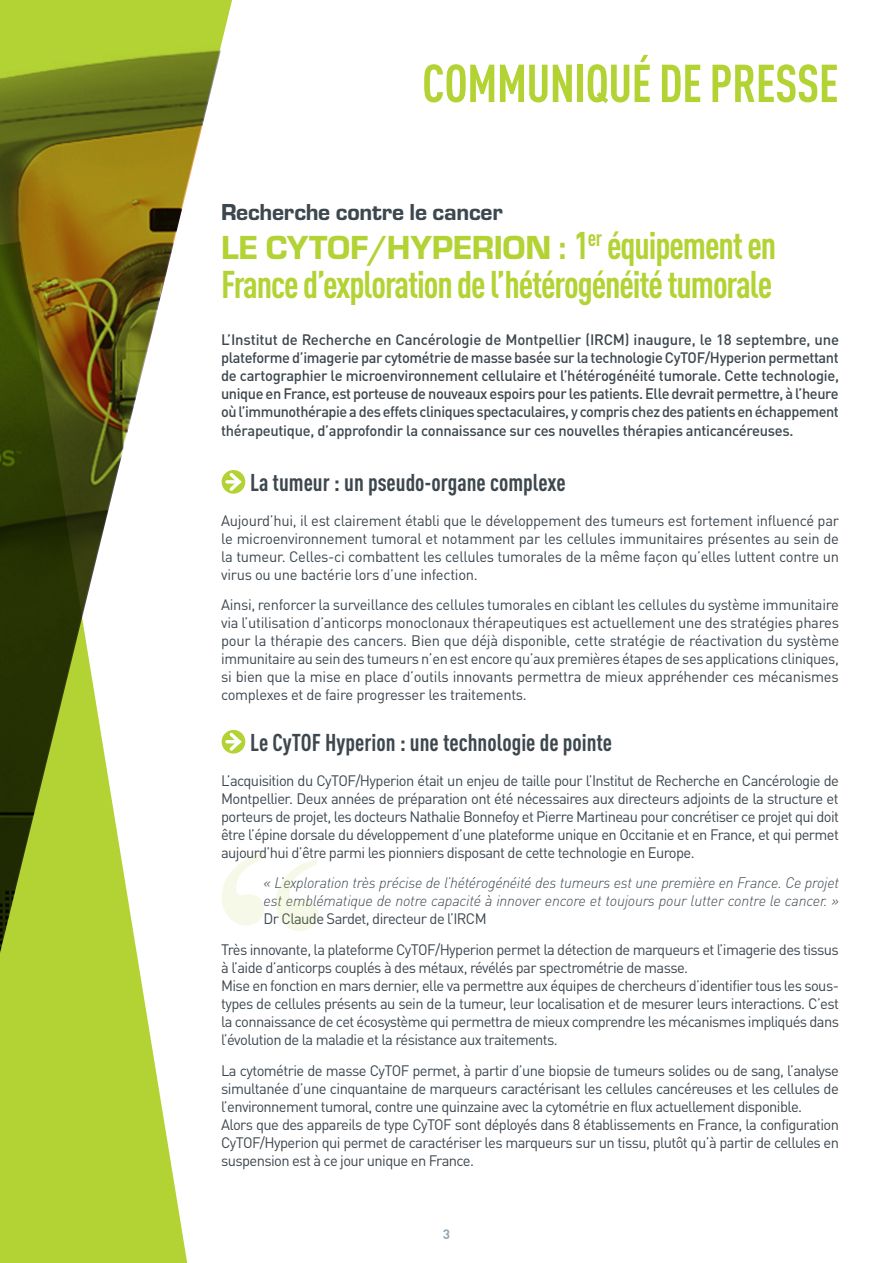
<style>
.page{position:relative;width:893px;height:1263px;background:#fff}
.page>*{position:absolute;margin:0;border:0;box-sizing:border-box;transform-origin:0 0}
.t1{font:700 condensed 52.5px "DINOT";letter-spacing:-.01em;color:#b3d234;scale:.96 1}
.t2{font:700 condensed 38.1px "DINOT";letter-spacing:-.03em;color:#b3d234}
.t3{font:34.65px "Eurostile Hea";letter-spacing:-.01em;color:#b3d234}
.t4{font:700 condensed 24px "DINOT";color:#3d474e}
.t5{font:24px "Eurostile Hea";letter-spacing:-.01em;color:#3d474e}
.t6{font:15px/18px "DINOT";letter-spacing:-.04em;color:#3d474e;text-align:justify}
.t7{font:500 15px/18px "DINOT";letter-spacing:-.02em;color:#3d474e;text-align:justify}
.t8{font:italic 300 15px/18px "DINOT";letter-spacing:-.02em;color:#3d474e}
.t9{font:700 13.5px "DINOT";color:#95a9b4}
.s1{font-family:"DINOT";font-weight:700;font-stretch:condensed;font-size:38.1px}
</style>
<div class="page">
<div style="left:0;top:1128px;width:187px;height:135px;background:#b3d234"></div>
<svg style="left:0;top:470px;width:318px;height:658px"></svg>
<img style="left:0;top:0;width:234px;height:959px">
<h1 class="t1" style="left:422px;top:52px;width:322px">Communiqué de presse</h1>
<h3 class="t5" style="left:221px;top:199px;width:283px">Recherche contre le cancer</h3>
<h3 class="t3" style="left:221px;top:228px;width:557px">Le CyTOF/Hyperion : <span class="s1">1</span><sup>er</sup> <span class="s1">équipement en</span></h3>
<h2 class="t2" style="left:221px;top:261px;width:553px">France d’exploration de l’hétérogénéité tumorale</h2>
<p class="t7" style="left:221px;top:330px;width:620px">L’Institut de Recherche en Cancérologie de Montpellier (IRCM) inaugure, le 18 septembre, une plateforme d’imagerie par cytométrie de masse basée sur la technologie CyTOF/Hyperion permettant de cartographier le microenvironnement cellulaire et l’hétérogénéité tumorale. Cette technologie, unique en France, est porteuse de nouveaux espoirs pour les patients. Elle devrait permettre, à l’heure où l’immunothérapie a des effets cliniques spectaculaires, y compris chez des patients en échappement</p>
<p class="t7" style="left:221px;top:422px;width:574px">thérapeutique, d’approfondir la connaissance sur ces nouvelles thérapies anticancéreuses.</p>
<h3 class="t4" style="left:250px;top:468px;width:317px">La tumeur : un pseudo-organe complexe</h3>
<p class="t6" style="left:221px;top:511px;width:619px">Aujourd’hui, il est clairement établi que le développement des tumeurs est fortement influencé par le microenvironnement tumoral et notamment par les cellules immunitaires présentes au sein de la tumeur. Celles-ci combattent les cellules tumorales de la même façon qu’elles luttent contre un virus ou une bactérie lors d’une infection.</p>
<p class="t6" style="left:221px;top:596px;width:620px">Ainsi, renforcer la surveillance des cellules tumorales en ciblant les cellules du système immunitaire via l’utilisation d’anticorps monoclonaux thérapeutiques est actuellement une des stratégies phares pour la thérapie des cancers. Bien que déjà disponible, cette stratégie de réactivation du système immunitaire au sein des tumeurs n’en est encore qu’aux premières étapes de ses applications cliniques, si bien que la mise en place d’outils innovants permettra de mieux appréhender ces mécanismes complexes et de faire progresser les traitements.</p>
<h3 class="t4" style="left:250px;top:727px;width:364px">Le CyTOF Hyperion : une technologie de pointe</h3>
<p class="t6" style="left:221px;top:771px;width:619px">L’acquisition du CyTOF/Hyperion était un enjeu de taille pour l’Institut de Recherche en Cancérologie de Montpellier. Deux années de préparation ont été nécessaires aux directeurs adjoints de la structure et porteurs de projet, les docteurs Nathalie Bonnefoy et Pierre Martineau pour concrétiser ce projet qui doit être l’épine dorsale du développement d’une plateforme unique en Occitanie et en France, et qui permet aujourd’hui d’être parmi les pionniers disposant de cette technologie en Europe.</p>
<p class="t8" style="left:264px;top:874px;width:577px">« L’exploration très précise de l’hétérogénéité des tumeurs est une première en France. Ce projet est emblématique de notre capacité à innover encore et toujours pour lutter contre le cancer. »</p>
<p class="t6" style="left:221px;top:903px;width:619px;line-height:30.8px;text-indent:43px">Dr Claude Sardet, directeur de l’IRCM<br>Très innovante, la plateforme CyTOF/Hyperion permet la détection de marqueurs et l’imagerie des tissus</p>
<p class="t6" style="left:221px;top:958px;width:619px;text-align:left">à l’aide d’anticorps couplés à des métaux, révélés par spectrométrie de masse.<br>Mise en fonction en mars dernier, elle va permettre aux équipes de chercheurs d’identifier tous les sous&shy;types de cellules présents au sein de la tumeur, leur localisation et de mesurer leurs interactions. C’est la connaissance de cet écosystème qui permettra de mieux comprendre les mécanismes impliqués dans l’évolution de la maladie et la résistance aux traitements.</p>
<p class="t6" style="left:221px;top:1061px;width:619px;text-align:left">La cytométrie de masse CyTOF permet, à partir d’une biopsie de tumeurs solides ou de sang, l’analyse simultanée d’une cinquantaine de marqueurs caractérisant les cellules cancéreuses et les cellules de l’environnement tumoral, contre une quinzaine avec la cytométrie en flux actuellement disponible.<br>Alors que des appareils de type CyTOF sont déployés dans 8 établissements en France, la configuration CyTOF/Hyperion qui permet de caractériser les marqueurs sur un tissu, plutôt qu’à partir de cellules en suspension est à ce jour unique en France.</p>
<p class="t9" style="left:443px;top:1225px;width:9px">3</p>
</div>
